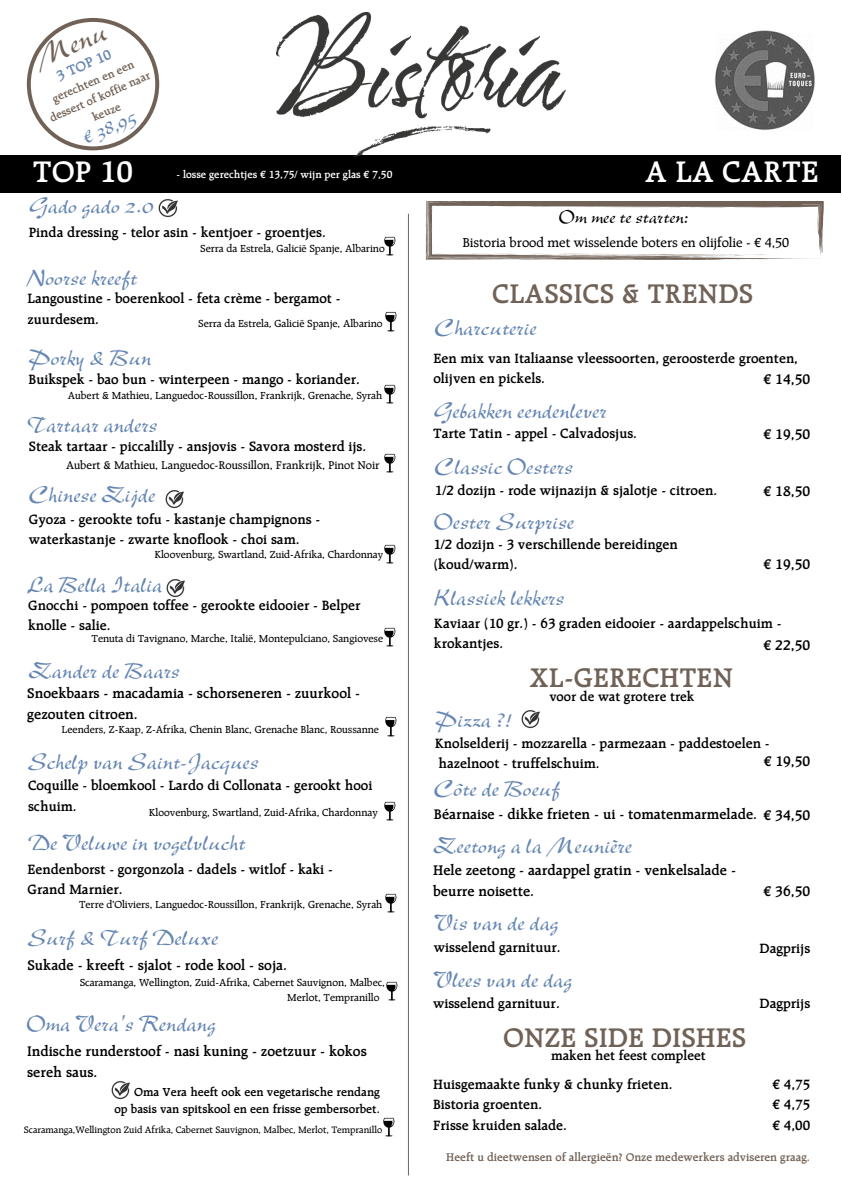
<style>
.page{position:relative;width:842px;height:1191px;background:#fff}
.page>*{position:absolute;margin:0;border:0;box-sizing:border-box;transform-origin:0 0}
.t1{font:600 32px "Raleigh LT Std";color:#fff}
.t2{font:31.5px "New Berolina MT Std";color:#716257}
.t3{font:600 29px "Raleigh LT Std";color:#716257}
.t4{font:24px "New Berolina MT Std";color:#6586b2}
.t5{font:21.6px "New Berolina MT Std";color:#6586b2}
.t6{font:20px "New Berolina MT Std";color:#000}
.t7{font:600 15px/21px "Raleigh LT Std";color:#000}
.t8{font:600 15px "Raleigh LT Std";color:#6586b2}
.t9{font:600 14.5px/20.2px "Raleigh LT Std";color:#000}
.t10{font:500 14px "Raleigh LT Std";color:#000}
.t11{font:600 14px "Raleigh LT Std";color:#000}
.t12{font:600 12.5px "Raleigh LT Std";color:#000}
.t13{font:600 12px/16.5px "Raleigh LT Std";color:#716257;text-align:center}
.t14{font:500 12px "Raleigh LT Std";color:#000}
.t15{font:600 11.1px "Raleigh LT Std";color:#fff}
.t16{font:500 11px/15px "Raleigh LT Std";color:#000}
.t17{font:500 10px "Raleigh LT Std";color:#000}
</style>
<div class="page">
<div style="left:0;top:156px;width:841px;height:37px;background:#000"></div>
<img style="left:276px;top:13px;width:290px;height:143px">
<hr style="left:408px;top:214px;width:1px;height:960px;background:#716257">
<svg style="left:426px;top:202px;width:398px;height:58px"></svg>
<svg style="left:27px;top:18px;width:132px;height:132px"></svg>
<img style="left:111px;top:1081px;width:19px;height:18px">
<img style="left:521px;top:710px;width:19px;height:18px">
<img style="left:385px;top:311px;width:11px;height:20px">
<img style="left:384px;top:384px;width:11px;height:19px">
<img style="left:159px;top:199px;width:19px;height:19px">
<img style="left:384px;top:236px;width:12px;height:20px">
<img style="left:384px;top:453px;width:12px;height:19px">
<img style="left:384px;top:544px;width:12px;height:19px">
<img style="left:166px;top:579px;width:19px;height:18px">
<img style="left:384px;top:627px;width:11px;height:19px">
<img style="left:383px;top:1117px;width:12px;height:19px">
<img style="left:386px;top:981px;width:11px;height:19px">
<img style="left:385px;top:893px;width:12px;height:19px">
<img style="left:384px;top:801px;width:12px;height:19px">
<img style="left:385px;top:716px;width:11px;height:20px">
<img style="left:165px;top:490px;width:19px;height:18px">
<img style="left:715px;top:31px;width:100px;height:99px">
<p class="t2" style="left:31px;top:49px;width:77px;rotate:-22deg">Menu</p>
<p class="t8" style="left:54px;top:71px;width:60px;rotate:-24deg">3 TOP 10</p>
<p class="t13" style="left:41px;top:97px;width:110px;rotate:-24deg">gerechten en een dessert of kof ie naar keuze</p>
<p class="t5" style="left:80px;top:132px;width:59px;rotate:-23deg">€ 38,95</p>
<p class="t1" style="left:33px;top:158px;width:102px">TOP 10</p>
<p class="t15" style="left:177px;top:170px;width:217px">- losse gerechtjes € 13,75/ wijn per glas € 7,50</p>
<p class="t4" style="left:29px;top:198px;width:127px">Gado gado 2.0</p>
<p class="t9" style="left:29px;top:223px;width:299px">Pinda dressing - telor asin - kentjoer - groentjes.</p>
<p class="t16" style="left:200px;top:241px;width:186px">Serra da Estrela, Galicië Spanje, Albarino</p>
<p class="t4" style="left:26px;top:270px;width:113px">Noorse kreeft</p>
<p class="t9" style="left:28px;top:289px;width:315px">Langoustine - boerenkool - feta crème - bergamot - zuurdesem.</p>
<p class="t16" style="left:198px;top:316px;width:186px">Serra da Estrela, Galicië Spanje, Albarino</p>
<p class="t4" style="left:28px;top:350px;width:125px">Porky &amp; Bun</p>
<p class="t9" style="left:29px;top:370px;width:333px">Buikspek - bao bun - winterpeen - mango - koriander.</p>
<p class="t16" style="left:68px;top:389px;width:316px">Aubert &amp; Mathieu, Languedoc-Roussillon, Frankrijk, Grenache, Syrah</p>
<p class="t4" style="left:27px;top:417px;width:132px">Tartaar anders</p>
<p class="t9" style="left:29px;top:437px;width:339px">Steak tartaar - piccalilly - ansjovis - Savora mosterd ijs.</p>
<p class="t14" style="left:66px;top:459px;width:315px">Aubert &amp; Mathieu, Languedoc-Roussillon, Frankrijk, Pinot Noir</p>
<p class="t4" style="left:28px;top:486px;width:129px">Chinese Zijde</p>
<p class="t9" style="left:29px;top:510px;width:293px">Gyoza - gerookte tofu - kastanje champignons - waterkastanje - zwarte knoflook - choi sam.</p>
<p class="t16" style="left:154px;top:548px;width:230px">Kloovenburg, Swartland, Zuid-Afrika, Chardonnay</p>
<p class="t4" style="left:27px;top:576px;width:137px">La Bella Italia</p>
<p class="t9" style="left:28px;top:595px;width:334px">Gnocchi - pompoen toffee - gerookte eidooier - Belper knolle - salie.</p>
<p class="t16" style="left:92px;top:631px;width:293px">Tenuta di Tavignano, Marche, Italië, Montepulciano, Sangiovese</p>
<p class="t4" style="left:28px;top:663px;width:153px">Zander de Baars</p>
<p class="t7" style="left:27px;top:683px;width:334px">Snoekbaars - macadamia - schorseneren - zuurkool - gezouten citroen.</p>
<p class="t16" style="left:62px;top:723px;width:319px">Leenders, Z-Kaap, Z-Afrika, Chenin Blanc, Grenache Blanc, Roussanne</p>
<p class="t4" style="left:28px;top:754px;width:232px">Schelp van Saint-Jacques</p>
<p class="t9" style="left:28px;top:776px;width:346px">Coquille - bloemkool - Lardo di Collonata - gerookt hooi schuim.</p>
<p class="t16" style="left:149px;top:805px;width:230px">Kloovenburg, Swartland, Zuid-Afrika, Chardonnay</p>
<p class="t4" style="left:28px;top:835px;width:219px">De Veluwe in vogelvlucht</p>
<p class="t9" style="left:28px;top:859px;width:307px">Eendenborst - gorgonzola - dadels - witlof - kaki -</p>
<p class="t9" style="left:28px;top:880px;width:96px">Grand Marnier.</p>
<p class="t16" style="left:79px;top:897px;width:305px">Terre d’Oliviers, Languedoc-Roussillon, Frankrijk, Grenache, Syrah</p>
<p class="t4" style="left:27px;top:930px;width:193px">Surf &amp; Turf Deluxe</p>
<p class="t7" style="left:27px;top:955px;width:261px">Sukade - kreeft - sjalot - rode kool - soja.</p>
<p class="t16" style="left:287px;top:975px;width:99px;text-indent:-207px">Scaramanga, Wellington, Zuid-Afrika, Cabernet Sauvignon, Malbec,<br>Merlot, Tempranillo</p>
<p class="t4" style="left:26px;top:1016px;width:191px">Oma Vera's Rendang</p>
<p class="t7" style="left:27px;top:1042px;width:341px">Indische runderstoof - nasi kuning - zoetzuur - kokos sereh saus.</p>
<p class="t12" style="left:134px;top:1086px;width:247px">Oma Vera heeft ook een vegetarische rendang</p>
<p class="t12" style="left:114px;top:1103px;width:267px">op basis van spitskool en een frisse gembersorbet.</p>
<p class="t17" style="left:24px;top:1125px;width:360px">Scaramanga,Wellington Zuid Afrika, Cabernet Sauvignon, Malbec, Merlot, Tempranillo</p>
<p class="t1" style="left:645px;top:158px;width:175px">A LA CARTE</p>
<p class="t6" style="left:559px;top:210px;width:131px">Om mee te starten:</p>
<p class="t10" style="left:462px;top:236px;width:328px">Bistoria brood met wisselende boters en olijfolie - € 4,50</p>
<p class="t3" style="left:492px;top:281px;width:262px">CLASSICS &amp; TRENDS</p>
<p class="t4" style="left:434px;top:320px;width:104px">Charcuterie</p>
<p class="t9" style="left:433px;top:349px;width:366px">Een mix van Italiaanse vleessoorten, geroosterde groenten, olijven en pickels.</p>
<p class="t7" style="left:763px;top:370px;width:48px">€ 14,50</p>
<p class="t4" style="left:434px;top:403px;width:175px">Gebakken eendenlever</p>
<p class="t9" style="left:433px;top:424px;width:205px">Tarte Tatin - appel - Calvadosjus.</p>
<p class="t7" style="left:763px;top:424px;width:48px">€ 19,50</p>
<p class="t4" style="left:434px;top:458px;width:140px">Classic Oesters</p>
<p class="t9" style="left:435px;top:481px;width:284px">1/2 dozijn - rode wijnazijn &amp; sjalotje - citroen.</p>
<p class="t4" style="left:434px;top:514px;width:142px">Oester Surprise</p>
<p class="t9" style="left:433px;top:534px;width:246px">1/2 dozijn - 3 verschillende bereidingen</p>
<p class="t9" style="left:433px;top:555px;width:86px">(koud/warm).</p>
<p class="t4" style="left:434px;top:589px;width:132px">Klassiek lekkers</p>
<p class="t9" style="left:434px;top:614px;width:349px">Kaviaar (10 gr.) - 63 graden eidooier - aardappelschuim - krokantjes.</p>
<p class="t7" style="left:763px;top:482px;width:48px">€ 18,50</p>
<p class="t7" style="left:763px;top:555px;width:48px">€ 19,50</p>
<p class="t7" style="left:763px;top:635px;width:48px">€ 22,50</p>
<p class="t3" style="left:530px;top:665px;width:205px">XL-GERECHTEN</p>
<p class="t11" style="left:549px;top:690px;width:147px">voor de wat grotere trek</p>
<p class="t4" style="left:435px;top:711px;width:79px">Pizza ?!</p>
<p class="t9" style="left:435px;top:734px;width:336px">Knolselderij - mozzarella - parmezaan - paddestoelen - hazelnoot - truffelschuim.</p>
<p class="t7" style="left:764px;top:751px;width:48px">€ 19,50</p>
<p class="t4" style="left:433px;top:780px;width:129px">Côte de Boeuf</p>
<p class="t7" style="left:434px;top:804px;width:378px">Béarnaise - dikke frieten - ui - tomatenmarmelade. € 34,50</p>
<p class="t4" style="left:433px;top:838px;width:200px">Zeetong a la Meunière</p>
<p class="t7" style="left:433px;top:860px;width:304px">Hele zeetong - aardappel gratin - venkelsalade -</p>
<p class="t7" style="left:433px;top:881px;width:103px">beurre noisette.</p>
<p class="t4" style="left:434px;top:914px;width:126px">Vis van de dag</p>
<p class="t9" style="left:434px;top:938px;width:128px">wisselend garnituur.</p>
<p class="t4" style="left:433px;top:971px;width:141px">Vlees van de dag</p>
<p class="t9" style="left:433px;top:994px;width:128px">wisselend garnituur.</p>
<p class="t3" style="left:503px;top:1024px;width:245px">ONZE SIDE DISHES</p>
<p class="t9" style="left:433px;top:1075px;width:241px">Huisgemaakte funky &amp; chunky frieten.</p>
<p class="t9" style="left:433px;top:1095px;width:111px">Bistoria groenten.</p>
<p class="t9" style="left:433px;top:1115px;width:135px">Frisse kruiden salade.</p>
<p class="t13" style="left:446px;top:1149px;width:365px">Heeft u dieetwensen of allergieën? Onze medewerkers adviseren graag.</p>
<p class="t7" style="left:763px;top:881px;width:48px">€ 36,50</p>
<p class="t9" style="left:759px;top:939px;width:52px">Dagprijs</p>
<p class="t9" style="left:759px;top:994px;width:52px">Dagprijs</p>
<p class="t11" style="left:551px;top:1049px;width:156px">maken het feest compleet</p>
<p class="t9" style="left:773px;top:1075px;width:39px">€ 4,75</p>
<p class="t9" style="left:773px;top:1095px;width:39px">€ 4,75</p>
<p class="t9" style="left:773px;top:1115px;width:39px">€ 4,00</p>
</div>
